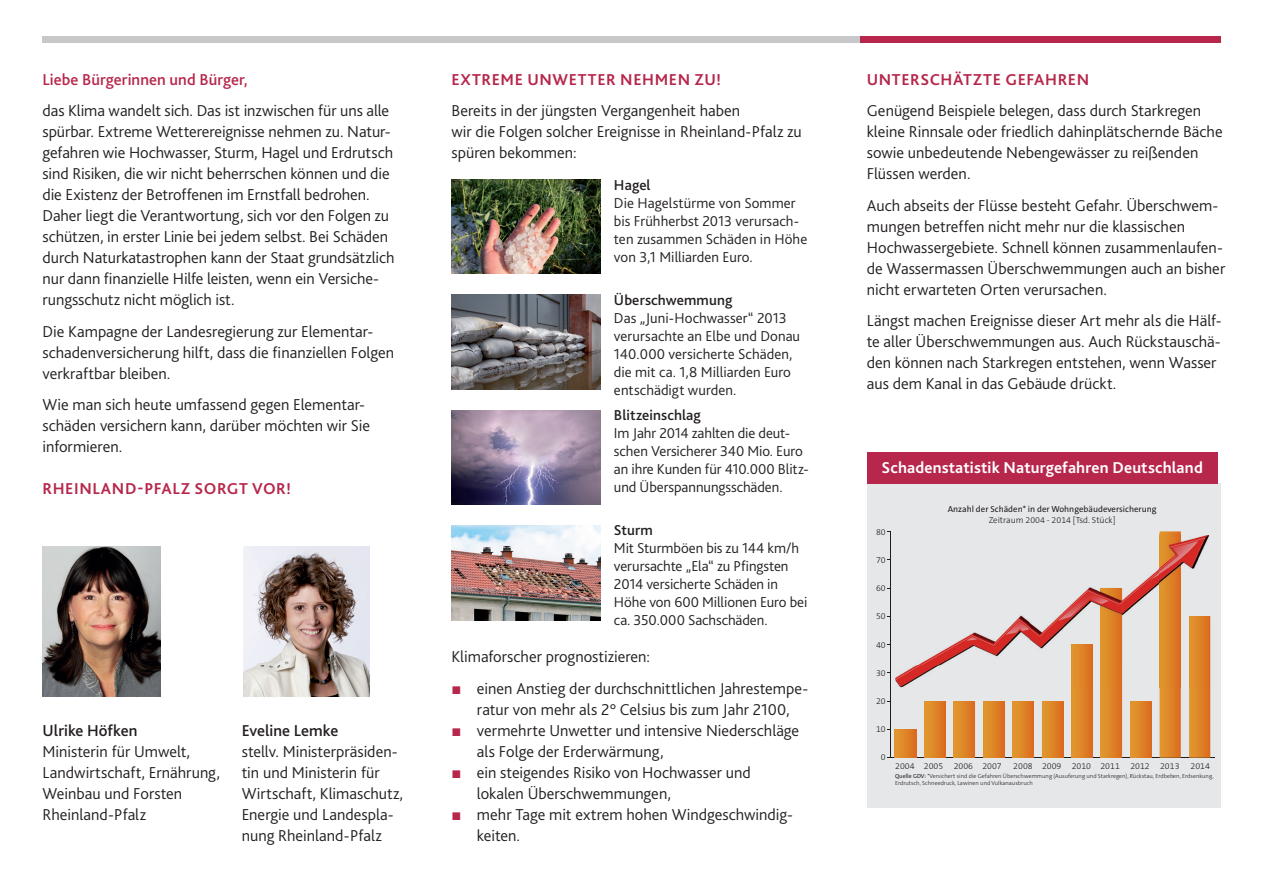
<style>
.page{position:relative;width:1263px;height:893px;background:#fff}
.page>*{position:absolute;margin:0;border:0;box-sizing:border-box;transform-origin:0 0}
.t1{font:300 16.5px/21px "Bliss 2";color:#231f20}
.t2{font:700 16.5px "Bliss 2";letter-spacing:.035em;color:#b6274b}
.t3{font:700 16.5px "Bliss 2";letter-spacing:.01em;color:#fff}
.t4{font:500 16.5px "Bliss 2";letter-spacing:.005em;color:#b6274b}
.t5{font:500 16.5px "Bliss 2";color:#231f20}
.t6{font:300 15px/18px "Bliss 2";color:#231f20}
.t7{font:500 15px "Bliss 2";letter-spacing:.005em;color:#231f20}
.t8{font:300 8.85px "The Sans B3";color:#231f20}
.t9{font:8.85px "The Sans B5 Plain";color:#231f20}
.t10{font:300 5.85px/7.1px "The Sans B3";color:#231f20}
.s1{font-family:"Arial";font-weight:400;color:#b6274b}
.s2{font-family:"The Sans B5 Plain";font-weight:400}
</style>
<div class="page">
<div style="left:860px;top:36px;width:360px;height:7px;background:#b6274b"></div>
<div style="left:43px;top:36px;width:817px;height:7px;background:#c7c8ca"></div>
<div style="left:867px;top:484px;width:353px;height:324px;background:#e6e7e9"></div>
<img style="left:43px;top:547px;width:117px;height:149px">
<img style="left:243px;top:547px;width:127px;height:149px">
<img style="left:451px;top:179px;width:149px;height:95px">
<img style="left:451px;top:295px;width:149px;height:94px">
<img style="left:451px;top:410px;width:149px;height:95px">
<img style="left:451px;top:526px;width:149px;height:94px">
<hr style="left:891px;top:757px;width:323px;height:1px;background:#231f20">
<hr style="left:890px;top:531px;width:1px;height:227px;background:#231f20">
<svg style="left:887px;top:729px;width:29px;height:29px"></svg>
<svg style="left:924px;top:701px;width:22px;height:57px"></svg>
<svg style="left:954px;top:701px;width:21px;height:57px"></svg>
<svg style="left:983px;top:701px;width:21px;height:57px"></svg>
<svg style="left:1012px;top:701px;width:22px;height:57px"></svg>
<svg style="left:1042px;top:701px;width:21px;height:57px"></svg>
<svg style="left:1071px;top:687px;width:22px;height:71px"></svg>
<svg style="left:1101px;top:687px;width:21px;height:71px"></svg>
<svg style="left:1130px;top:701px;width:21px;height:57px"></svg>
<svg style="left:1159px;top:531px;width:22px;height:227px"></svg>
<svg style="left:1189px;top:616px;width:21px;height:142px"></svg>
<img style="left:895px;top:535px;width:265px;height:152px">
<img style="left:1160px;top:535px;width:49px;height:152px">
<img style="left:1071px;top:644px;width:22px;height:43px">
<img style="left:1101px;top:588px;width:21px;height:99px">
<img style="left:1189px;top:616px;width:20px;height:71px">
<div style="left:867px;top:452px;width:350px;height:32px;background:#b6274b"></div>
<p class="t4" style="left:43px;top:69px;width:207px">Liebe Bürgerinnen und Bürger,</p>
<p class="t1" style="left:43px;top:100px;width:353px">das Klima wandelt sich. Das ist inzwischen für uns alle spürbar. Extreme Wetterereignisse nehmen zu. Natur&shy;gefahren wie Hochwasser, Sturm, Hagel und Erdrutsch sind Risiken, die wir nicht beherrschen können und die die Existenz der Betroffenen im Ernstfall bedrohen.<br>Daher liegt die Verantwortung, sich vor den Folgen zu schützen, in erster Linie bei jedem selbst. Bei Schäden durch Naturkatastrophen kann der Staat grundsätzlich nur dann finanzielle Hilfe leisten, wenn ein Versiche&shy;rungsschutz nicht möglich ist.</p>
<p class="t1" style="left:43px;top:320px;width:353px">Die Kampagne der Landesregierung zur Elementar&shy;schadenversicherung hilft, dass die finanziellen Folgen verkraftbar bleiben.</p>
<p class="t1" style="left:43px;top:394px;width:329px">Wie man sich heute umfassend gegen Elementar&shy;schäden versichern kann, darüber möchten wir Sie informieren.</p>
<p class="t2" style="left:43px;top:479px;width:250px">RHEINLAND-PFALZ SORGT VOR!</p>
<p class="t5" style="left:43px;top:720px;width:96px">Ulrike Höfken</p>
<p class="t1" style="left:43px;top:740px;width:179px">Ministerin für Umwelt,<br>Landwirtschaft, Ernährung,<br>Weinbau und Forsten<br>Rheinland-Pfalz</p>
<p class="t5" style="left:242px;top:720px;width:98px">Eveline Lemke</p>
<p class="t1" style="left:242px;top:740px;width:163px">stellv. Ministerpräsiden&shy;tin und Ministerin für<br>Wirtschaft, Klimaschutz,<br>Energie und Landespla&shy;nung Rheinland-Pfalz</p>
<p class="t2" style="left:451px;top:69px;width:271px">EXTREME UNWETTER NEHMEN ZU!</p>
<p class="t1" style="left:451px;top:100px;width:352px">Bereits in der jüngsten Vergangenheit haben<br>wir die Folgen solcher Ereignisse in Rheinland-Pfalz zu spüren bekommen:</p>
<p class="t7" style="left:614px;top:175px;width:38px">Hagel</p>
<p class="t6" style="left:614px;top:193px;width:195px">Die Hagelstürme von Sommer bis Frühherbst 2013 verursach&shy;ten zusammen Schäden in Höhe von 3,1 Milliarden Euro.</p>
<p class="t7" style="left:614px;top:290px;width:120px">Überschwemmung</p>
<p class="t6" style="left:614px;top:308px;width:188px">Das „Juni-Hochwasser“ 2013 verursachte an Elbe und Donau<br>140.000 versicherte Schäden, die mit ca. 1,8 Milliarden Euro entschädigt wurden.</p>
<p class="t7" style="left:614px;top:405px;width:88px">Blitzeinschlag</p>
<p class="t6" style="left:614px;top:423px;width:196px">Im Jahr 2014 zahlten die deut&shy;schen Versicherer 340 Mio. Euro an ihre Kunden für 410.000 Blitz&shy;und Überspannungsschäden.</p>
<p class="t7" style="left:614px;top:521px;width:41px">Sturm</p>
<p class="t6" style="left:614px;top:539px;width:195px">Mit Sturmböen bis zu 144 km/h verursachte „Ela“ zu Pfingsten<br>2014 versicherte Schäden in<br>Höhe von 600 Millionen Euro bei ca. 350.000 Sachschäden.</p>
<p class="t1" style="left:451px;top:646px;width:200px">Klimaforscher prognostizieren:</p>
<p class="t1" style="left:451px;top:677px;width:358px;text-align:center"><span class="s1">■</span> einen Anstieg der durchschnittlichen Jahrestempe&shy;ratur von mehr als 2° Celsius bis zum Jahr 2100,</p>
<p class="t1" style="left:477px;top:719px;width:324px;text-indent:-26px"><span class="s1">■</span> vermehrte Unwetter und intensive Niederschläge als Folge der Erderwärmung,</p>
<p class="t1" style="left:477px;top:761px;width:275px;text-indent:-26px"><span class="s1">■</span> ein steigendes Risiko von Hochwasser und lokalen Überschwemmungen,</p>
<p class="t1" style="left:477px;top:803px;width:318px;text-indent:-26px"><span class="s1">■</span> mehr Tage mit extrem hohen Windgeschwindig&shy;keiten.</p>
<p class="t2" style="left:867px;top:69px;width:224px">UNTERSCHÄTZTE GEFAHREN</p>
<p class="t1" style="left:867px;top:100px;width:357px">Genügend Beispiele belegen, dass durch Starkregen kleine Rinnsale oder friedlich dahinplätschernde Bäche sowie unbedeutende Nebengewässer zu reißenden Flüssen werden.</p>
<p class="t1" style="left:867px;top:194px;width:360px">Auch abseits der Flüsse besteht Gefahr. Überschwem&shy;mungen betreffen nicht mehr nur die klassischen Hochwassergebiete. Schnell können zusammenlaufen&shy;de Wassermassen Überschwemmungen auch an bisher nicht erwarteten Orten verursachen.</p>
<p class="t1" style="left:867px;top:310px;width:356px">Längst machen Ereignisse dieser Art mehr als die Hälf&shy;te aller Überschwemmungen aus. Auch Rückstauschä&shy;den können nach Starkregen entstehen, wenn Wasser aus dem Kanal in das Gebäude drückt.</p>
<p class="t3" style="left:881px;top:458px;width:323px">SCHADENSTATISTIK N ATURGEFAHREN DEUTSCHLAND</p>
<p class="t8" style="left:876px;top:527px;width:11px">80</p>
<p class="t8" style="left:876px;top:555px;width:11px">70</p>
<p class="t8" style="left:876px;top:583px;width:11px">60</p>
<p class="t8" style="left:876px;top:612px;width:11px">50</p>
<p class="t8" style="left:876px;top:640px;width:11px">40</p>
<p class="t8" style="left:876px;top:668px;width:11px">30</p>
<p class="t8" style="left:876px;top:696px;width:11px">20</p>
<p class="t8" style="left:876px;top:725px;width:11px">10</p>
<p class="t8" style="left:881px;top:753px;width:6px">0</p>
<p class="t9" style="left:948px;top:504px;width:210px">Anzahl der Schäden* in der Wohngebäudeversicherung</p>
<p class="t8" style="left:989px;top:515px;width:128px">Zeitraum 2004 - 2014 [Tsd. Stück]</p>
<p class="t8" style="left:895px;top:761px;width:108px">2004 2005 2006 2007</p>
<p class="t8" style="left:1013px;top:761px;width:198px">2008 2009 2010 2011 2012 2013 2014</p>
<p class="t10" style="left:895px;top:773px;width:320px"><span class="s2">Quelle GDV:</span> *Versichert sind die Gefahren Überschwemmung (Ausuferung und Starkregen), Rückstau, Erdbeben, Erdsenkung,<br>Erdrutsch, Schneedruck, Lawinen und Vulkanausbruch</p>
</div>
